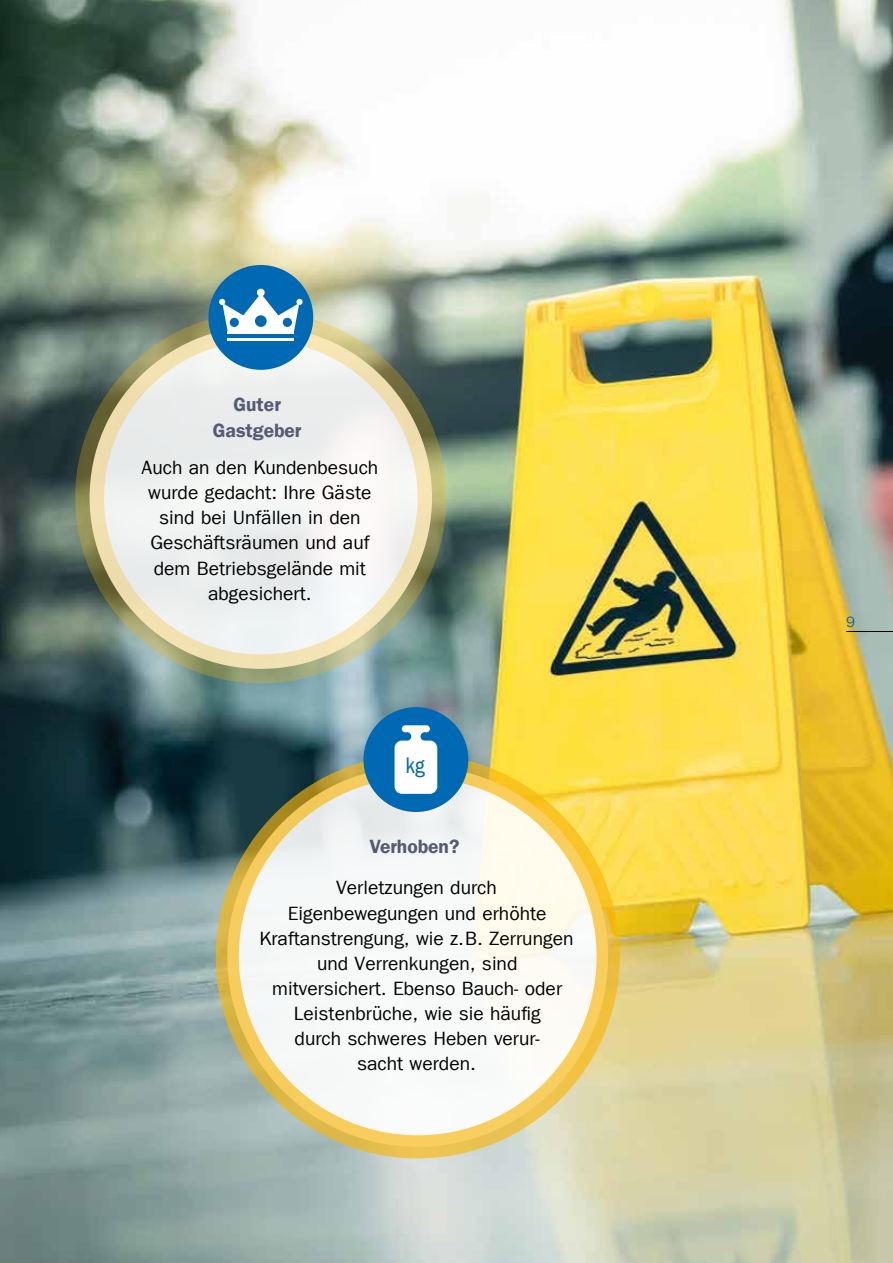
<style>
.page{position:relative;width:893px;height:1263px;background:#fff}
.page>*{position:absolute;margin:0;border:0;box-sizing:border-box;transform-origin:0 0}
.t1{font:condensed 23.1px "Franklin Gothic LT Com";color:#0069b4}
.t2{font:19.2px/25px "Franklin Gothic LT Com";color:#000;text-align:center}
.t3{font:19.2px/25.5px "Franklin Gothic LT Com Dm";color:#555b73;text-align:center}
.t4{font:15px "Franklin Gothic LT Com";color:#0069b4}
</style>
<div class="page">
<img style="left:0;top:0;width:893px;height:1263px">
<hr style="left:846px;top:631px;width:47px;height:1px;background:#000">
<svg style="left:227px;top:766px;width:381px;height:381px"></svg>
<div style="left:216px;top:754px;width:404px;height:404px;border:23px solid #f8b60a;border-radius:50%"></div>
<div style="left:363px;top:707px;width:105px;height:105px;background:#0069b4;border-radius:50%"></div>
<svg style="left:395px;top:725px;width:42px;height:69px;background:#d9e9f3"></svg>
<svg style="left:90px;top:326px;width:342px;height:343px;fill:#eff0ef"></svg>
<div style="left:75px;top:312px;width:371px;height:371px;border:29px solid #f8b60a;border-radius:50%"></div>
<div style="left:208px;top:265px;width:105px;height:105px;background:#0069b4;border-radius:50%"></div>
<svg style="left:228px;top:331px;width:66px;height:10px"></svg>
<hr style="left:228px;top:335px;width:66px;height:3px;background:#0069b4">
<div style="left:257px;top:289px;width:8px;height:7px;background:#fff;border-radius:50%"></div>
<svg style="left:219px;top:293px;width:80px;height:38px"></svg>
<div style="left:296px;top:299px;width:7px;height:6px;background:#fff;border-radius:50%"></div>
<p class="t3" style="left:213px;top:392px;width:90px">Guter<br>Gastgeber</p>
<p class="t2" style="left:142px;top:455px;width:238px">Auch an den Kundenbesuch wurde gedacht: Ihre Gäste sind bei Unfällen in den<br>Geschäftsräumen und auf dem Betriebsgelände mit abgesichert.</p>
<p class="t1" style="left:405px;top:752px;width:21px">kg</p>
<p class="t3" style="left:370px;top:834px;width:91px">Verhoben?</p>
<p class="t2" style="left:259px;top:875px;width:315px">Verletzungen durch<br>Eigenbewegungen und erhöhte<br>Kraftanstrengung, wie z.B. Zerrungen und Verrenkungen, sind mitversichert. Ebenso Bauch- oder<br>Leistenbrüche, wie sie häufig<br>durch schweres Heben verur-<br>sacht werden.</p>
<p class="t4" style="left:846px;top:613px;width:10px">9</p>
</div>
